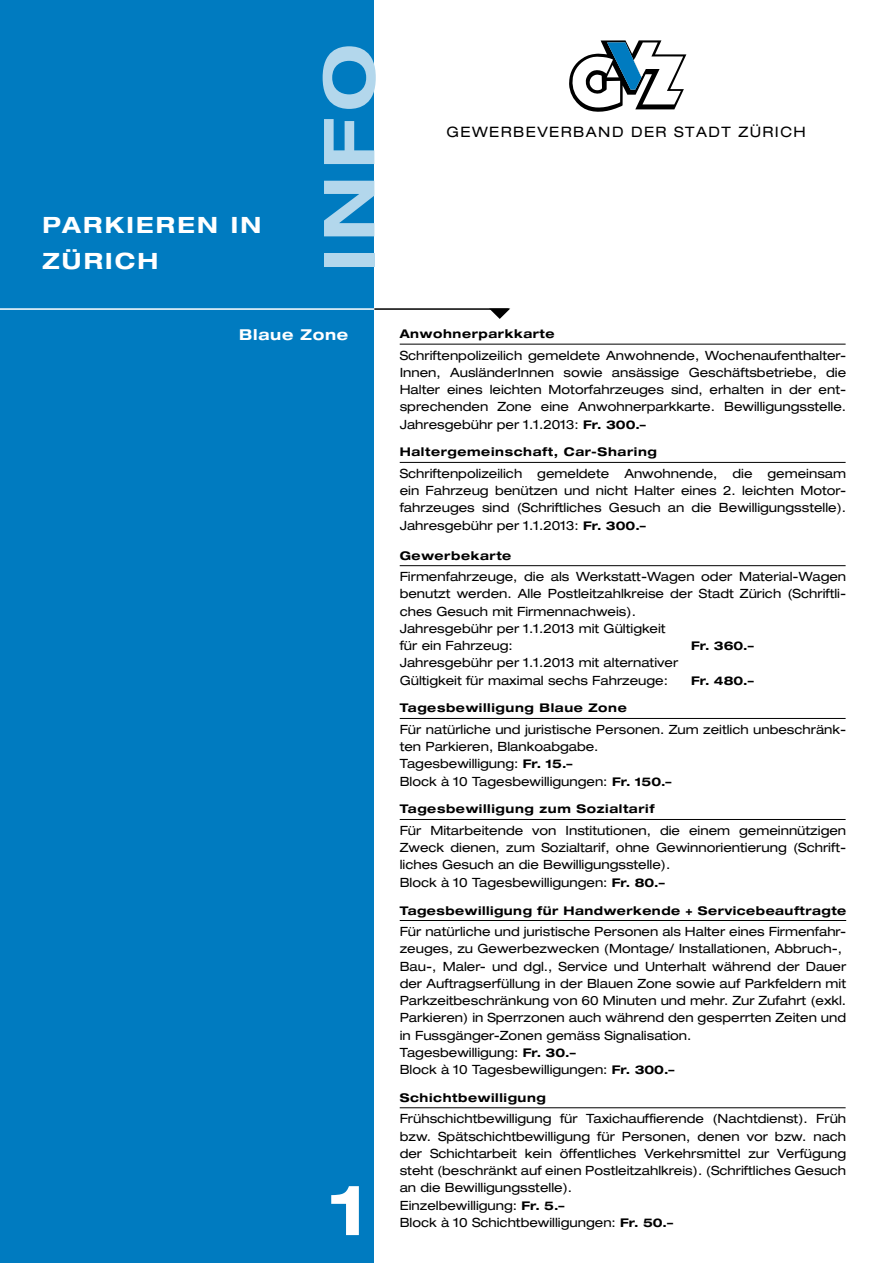
<style>
.page{position:relative;width:893px;height:1263px;background:#fff}
.page>*{position:absolute;margin:0;border:0;box-sizing:border-box;transform-origin:0 0}
.t1{font:700 expanded 70.5px "Helvetica Neue LT Std";color:#b3d7ec}
.t2{font:700 expanded 70.5px "Helvetica Neue LT Std";color:#fff}
.t3{font:700 expanded 22.5px/36px "Helvetica Neue LT Std";letter-spacing:.1em;color:#fff}
.t4{font:700 expanded 15px "Helvetica Neue LT Std";letter-spacing:.05em;color:#fff}
.t5{font:expanded 14.4px "Helvetica Neue";letter-spacing:.1em;color:#000}
.t6{font:expanded 12.75px/17.2px "Helvetica Neue LT Std";color:#000}
.t7{font:700 expanded 12px "Helvetica Neue LT Std";letter-spacing:.05em;color:#000}
.s1{font-weight:700;font-size:12px}
</style>
<div class="page">
<div style="left:0;top:0;width:374px;height:1263px;background:#007bc0"></div>
<svg style="left:569px;top:40px;width:117px;height:72px"></svg>
<hr style="left:400px;top:344px;width:446px;height:1px;background:#000">
<hr style="left:400px;top:462px;width:446px;height:1px;background:#000">
<hr style="left:400px;top:565px;width:446px;height:1px;background:#000">
<hr style="left:400px;top:718px;width:446px;height:1px;background:#000">
<hr style="left:400px;top:819px;width:446px;height:1px;background:#000">
<hr style="left:400px;top:920px;width:446px;height:1px;background:#000">
<hr style="left:400px;top:1107px;width:446px;height:1px;background:#000">
<hr style="left:374px;top:308px;width:135px;height:2px;background:#000">
<hr style="left:0;top:308px;width:374px;height:2px;background:#fff">
<svg style="left:489px;top:308px;width:21px;height:11px"></svg>
<h2 class="t3" style="left:43px;top:206px;width:220px">PARKIEREN IN<br>ZÜRICH</h2>
<h1 class="t1" style="left:305px;top:271px;width:229px;rotate:-90deg">INFO</h1>
<p class="t5" style="left:446px;top:123px;width:361px">GEWERBEVERBAND DER STADT ZÜRICH</p>
<p class="t4" style="left:239px;top:325px;width:111px">Blaue Zone</p>
<h1 class="t2" style="left:329px;top:1166px;width:41px">1</h1>
<p class="t7" style="left:400px;top:326px;width:156px">Anwohnerparkkarte</p>
<p class="t6" style="left:400px;top:346px;width:448px;text-align:justify">Schriftenpolizeilich gemeldete Anwohnende, Wochenaufenthalter-Innen, AusländerInnen sowie ansässige Geschäftsbetriebe, die Halter eines leichten Motorfahrzeuges sind, erhalten in der ent&shy;sprechenden Zone eine Anwohnerparkkarte. Bewilligungsstelle.<br>Jahresgebühr per 1.1.2013: <span class="s1">Fr. 300.–</span></p>
<p class="t7" style="left:400px;top:445px;width:259px">Haltergemeinschaft, Car-Sharing</p>
<p class="t6" style="left:400px;top:464px;width:448px;text-align:justify">Schriftenpolizeilich gemeldete Anwohnende, die gemeinsam ein Fahrzeug benützen und nicht Halter eines 2. leichten Motor&shy;fahrzeuges sind (Schriftliches Gesuch an die Bewilligungsstelle).<br>Jahresgebühr per 1.1.2013: <span class="s1">Fr. 300.–</span></p>
<p class="t7" style="left:400px;top:548px;width:113px">Gewerbekarte</p>
<p class="t6" style="left:400px;top:568px;width:448px">Firmenfahrzeuge, die als Werkstatt-Wagen oder Material-Wagen benutzt werden. Alle Postleitzahlkreise der Stadt Zürich (Schriftli&shy;ches Gesuch mit Firmennachweis).<br>Jahresgebühr per 1.1.2013 mit Gültigkeit<br>für ein Fahrzeug:</p>
<p class="t7" style="left:691px;top:638px;width:64px">Fr. 360.–</p>
<p class="t6" style="left:400px;top:654px;width:280px">Jahresgebühr per 1.1.2013 mit alternativer<br>Gültigkeit für maximal sechs Fahrzeuge:</p>
<p class="t7" style="left:691px;top:673px;width:64px">Fr. 480.–</p>
<p class="t7" style="left:400px;top:701px;width:229px">Tagesbewilligung Blaue Zone</p>
<p class="t6" style="left:400px;top:721px;width:448px">Für natürliche und juristische Personen. Zum zeitlich unbeschränk&shy;ten Parkieren, Blankoabgabe.<br>Tagesbewilligung: <span class="s1">Fr. 15.–<br></span>Block à 10 Tagesbewilligungen: <span class="s1">Fr. 150.–</span></p>
<p class="t7" style="left:400px;top:802px;width:256px">Tagesbewilligung zum Sozialtarif</p>
<p class="t6" style="left:400px;top:822px;width:448px">Für Mitarbeitende von Institutionen, die einem gemeinnützigen Zweck dienen, zum Sozialtarif, ohne Gewinnorientierung (Schrift&shy;liches Gesuch an die Bewilligungsstelle).<br>Block à 10 Tagesbewilligungen: <span class="s1">Fr. 80.–</span></p>
<p class="t7" style="left:400px;top:903px;width:448px">Tagesbewilligung für Handwerkende + Servicebeauftragte</p>
<p class="t6" style="left:400px;top:923px;width:448px">Für natürliche und juristische Personen als Halter eines Firmenfahr&shy;zeuges, zu Gewerbezwecken (Montage/ Installationen, Abbruch-, Bau-, Maler- und dgl., Service und Unterhalt während der Dauer der Auftragserfüllung in der Blauen Zone sowie auf Parkfeldern mit Parkzeitbeschränkung von 60 Minuten und mehr. Zur Zufahrt (exkl.<br>Parkieren) in Sperrzonen auch während den gesperrten Zeiten und in Fussgänger-Zonen gemäss Signalisation.<br>Tagesbewilligung: <span class="s1">Fr. 30.–<br></span>Block à 10 Tagesbewilligungen: <span class="s1">Fr. 300.–</span></p>
<p class="t7" style="left:400px;top:1090px;width:148px">Schichtbewilligung</p>
<p class="t6" style="left:400px;top:1110px;width:448px">Frühschichtbewilligung für Taxichauffierende (Nachtdienst). Früh bzw. Spätschichtbewilligung für Personen, denen vor bzw. nach der Schichtarbeit kein öffentliches Verkehrsmittel zur Verfügung steht (beschränkt auf einen Postleitzahlkreis). (Schriftliches Gesuch an die Bewilligungsstelle).<br>Einzelbewilligung: <span class="s1">Fr. 5.–<br></span>Block à 10 Schichtbewilligungen: <span class="s1">Fr. 50.–</span></p>
</div>
